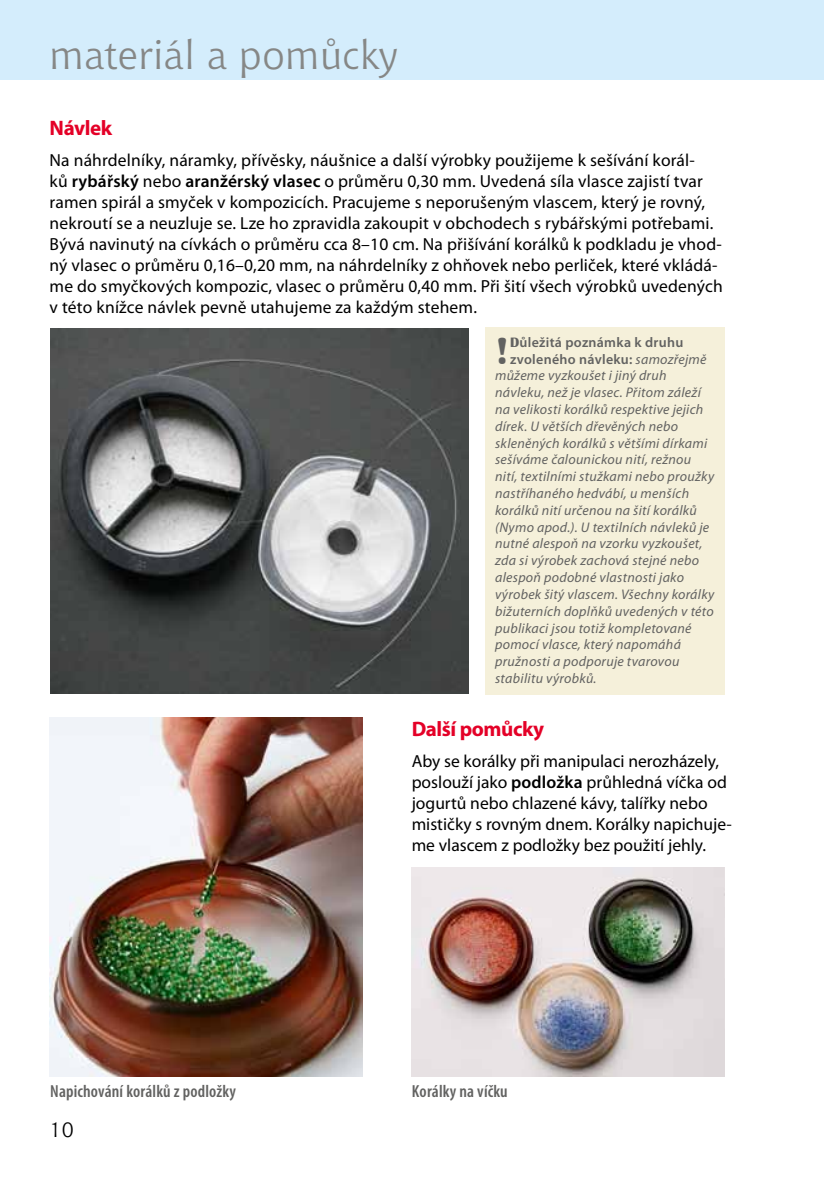
<style>
.page{position:relative;width:824px;height:1191px;background:#fff}
.page>*{position:absolute;margin:0;border:0;box-sizing:border-box;transform-origin:0 0}
.t1{font:40.25px "Chianti BT";letter-spacing:.01em;color:#868786}
.t2{font:700 39.2px "Britannic";color:#626261}
.t3{font:700 21px "Myriad Pro";letter-spacing:-.02em;color:#e40027}
.t4{font:21px "Chianti BT";color:#000}
.t5{font:17.5px/21px "Myriad Pro";letter-spacing:.01em;color:#000}
.t6{font:600 condensed 17.5px "Myriad Pro";letter-spacing:.01em;color:#626261}
.t7{font:italic 14px "Myriad Pro";letter-spacing:.02em;color:#626261}
.t8{font:600 14px "Myriad Pro";letter-spacing:.02em;color:#626261}
.s1{font-weight:600}
.s2{font-family:"Britannic";font-weight:700}
.s3{font-weight:400;font-style:italic}
</style>
<div class="page">
<div style="left:0;top:0;width:823px;height:79px;background:#d4edfc"></div>
<img style="left:51px;top:328px;width:417px;height:365px">
<img style="left:411px;top:867px;width:313px;height:209px">
<img style="left:50px;top:718px;width:312px;height:358px">
<div style="left:485px;top:327px;width:239px;height:367px;background:#f5f0da"></div>
<h1 class="t1" style="left:50px;top:31px;width:350px">materiál a pomůcky</h1>
<p class="t3" style="left:50px;top:116px;width:64px">Návlek</p>
<p class="t5" style="left:50px;top:150px;width:674px">Na náhrdelníky, náramky, přívěsky, náušnice a další výrobky použijeme k sešívání korál-<br>ků <span class="s1">rybářský</span> nebo <span class="s1">aranžérský vlasec</span> o průměru 0,30 mm. Uvedená síla vlasce zajistí tvar ramen spirál a smyček v kompozicích. Pracujeme s neporušeným vlascem, který je rovný, nekroutí se a neuzluje se. Lze ho zpravidla zakoupit v obchodech s rybářskými potřebami.<br>Bývá navinutý na cívkách o průměru cca 8–10 cm. Na přišívání korálků k podkladu je vhod&shy;ný vlasec o průměru 0,16–0,20 mm, na náhrdelníky z ohňovek nebo perliček, které vkládá&shy;me do smyčkových kompozic, vlasec o průměru 0,40 mm. Při šití všech výrobků uvedených v této knížce návlek pevně utahujeme za každým stehem.</p>
<h2 class="t2" style="left:495px;top:328px;width:16px">!</h2>
<p class="t8" style="left:510px;top:334px;width:175px"><span class="s2">D</span>ůležitá poznámka k druhu</p>
<p class="t8" style="left:510px;top:351px;width:198px">zvoleného návleku: <span class="s3">samozřejmě</span></p>
<p class="t7" style="left:495px;top:368px;width:173px">můžeme vyzkoušet i jiný druh</p>
<p class="t7" style="left:495px;top:385px;width:207px">návleku, než je vlasec. Přitom záleží</p>
<p class="t7" style="left:495px;top:402px;width:210px">na velikosti korálků respektive jejich</p>
<p class="t7" style="left:495px;top:418px;width:184px">dírek. U větších dřevěných nebo</p>
<p class="t7" style="left:495px;top:435px;width:214px">skleněných korálků s většími dírkami</p>
<p class="t7" style="left:495px;top:452px;width:197px">sešíváme čalounickou nití, režnou</p>
<p class="t7" style="left:495px;top:469px;width:220px">nití, textilními stužkami nebo proužky</p>
<p class="t7" style="left:495px;top:486px;width:195px">nastříhaného hedvábí, u menších</p>
<p class="t7" style="left:495px;top:502px;width:203px">korálků nití určenou na šití korálků</p>
<p class="t7" style="left:495px;top:519px;width:216px">(Nymo apod.). U textilních návleků je</p>
<p class="t7" style="left:495px;top:536px;width:209px">nutné alespoň na vzorku vyzkoušet,</p>
<p class="t7" style="left:495px;top:553px;width:205px">zda si výrobek zachová stejné nebo</p>
<p class="t7" style="left:495px;top:570px;width:190px">alespoň podobné vlastnosti jako</p>
<p class="t7" style="left:495px;top:586px;width:221px">výrobek šitý vlascem. Všechny korálky</p>
<p class="t7" style="left:495px;top:603px;width:220px">bižuterních doplňků uvedených v této</p>
<p class="t7" style="left:495px;top:620px;width:198px">publikaci jsou totiž kompletované</p>
<p class="t7" style="left:495px;top:637px;width:187px">pomocí vlasce, který napomáhá</p>
<p class="t7" style="left:495px;top:654px;width:186px">pružnosti a podporuje tvarovou</p>
<p class="t7" style="left:495px;top:670px;width:103px">stabilitu výrobků.</p>
<p class="t3" style="left:411px;top:717px;width:134px">Další pomůcky</p>
<p class="t5" style="left:411px;top:751px;width:322px">Aby se korálky při manipulaci nerozházely, poslouží jako <span class="s1">podložka</span> průhledná víčka od jogurtů nebo chlazené kávy, talířky nebo mističky s rovným dnem. Korálky napichuje&shy;me vlascem z podložky bez použití jehly.</p>
<p class="t6" style="left:50px;top:1081px;width:187px">Napichování korálků z podložky</p>
<p class="t6" style="left:412px;top:1081px;width:97px">Korálky na víčku</p>
<p class="t4" style="left:50px;top:1117px;width:26px">10</p>
</div>
